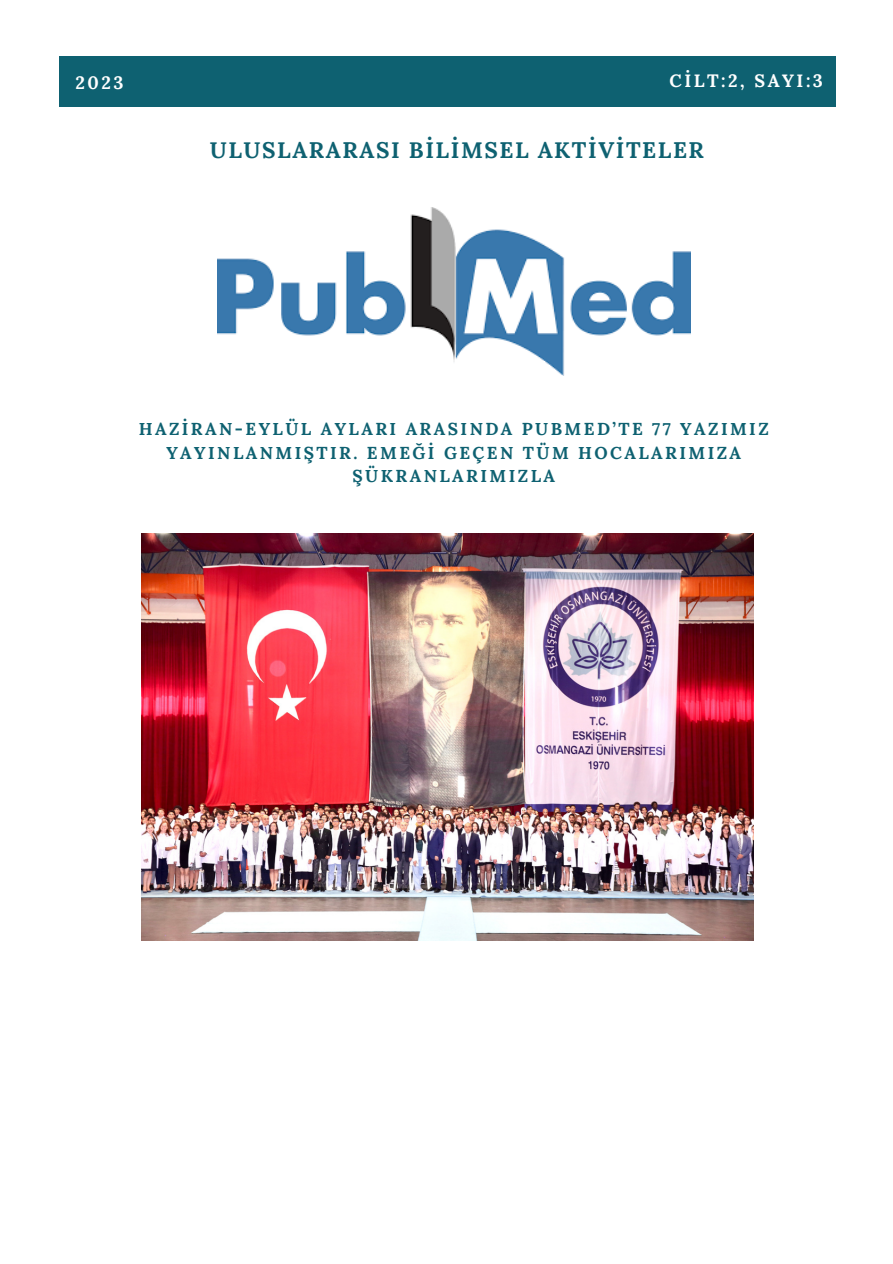
<style>
.page{position:relative;width:893px;height:1264px;background:#fff}
.page>*{position:absolute;margin:0;border:0;box-sizing:border-box;transform-origin:0 0}
.t1{font:700 22.5px "Lora";letter-spacing:.07em;color:#0e6171}
.t2{font:700 17.85px "Lora";letter-spacing:.14em;color:#fff}
.t3{font:700 17.25px/23.7px "Lora";letter-spacing:.14em;color:#0e6171;text-align:center}
</style>
<div class="page">
<div style="left:59px;top:56px;width:776px;height:51px;background:#0e6171"></div>
<img style="left:217px;top:207px;width:474px;height:168px">
<img style="left:142px;top:533px;width:611px;height:407px">
<p class="t2" style="left:75px;top:71px;width:49px">2023</p>
<p class="t2" style="left:669px;top:69px;width:155px">CİLT:2, SAYI:3</p>
<p class="t1" style="left:210px;top:135px;width:496px">ULUSLARARASI BİLİMSEL AKTİVİTELER</p>
<p class="t3" style="left:139px;top:416px;width:631px">HAZİRAN-EYLÜL AYLARI ARASINDA PUBMED’TE 77 YAZIMIZ<br>YAYINLANMIŞTIR. EMEĞİ GEÇEN TÜM HOCALARIMIZA<br>ŞÜKRANLARIMIZLA</p>
</div>
